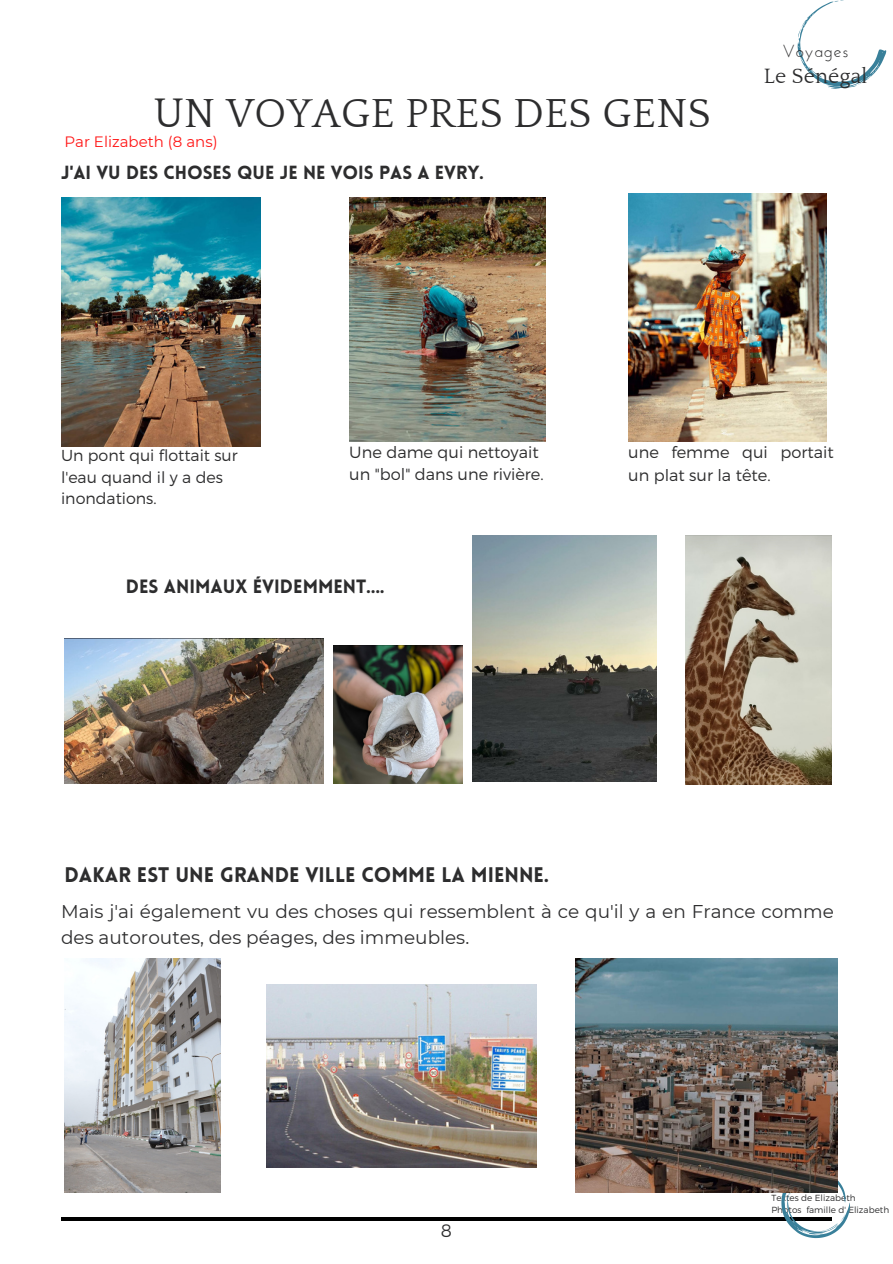
<style>
.page{position:relative;width:893px;height:1264px;background:#fff}
.page>*{position:absolute;margin:0;border:0;box-sizing:border-box;transform-origin:0 0}
.t1{font:41.55px "Quattrocento";letter-spacing:.01em;color:#2d2d2e}
.t2{font:21.3px "Quattrocento";letter-spacing:.01em;color:#2d2d2e}
.t3{font:900 20.7px "Lovelo";color:#2d2d2e}
.t4{font:900 18.9px "Lovelo";color:#2d2d2e}
.t5{font:900 18.6px "Lovelo";color:#2d2d2e}
.t6{font:18.45px/25.3px "Montserrat";color:#2d2d2e}
.t7{font:300 18px "Montserrat";color:#2d2d2e}
.t8{font:17.4px "Josefin Sans";letter-spacing:.05em;color:#2d2d2e}
.t9{font:300 16.2px/22.2px "Montserrat";color:#2d2d2e}
.t10{font:300 15.9px/21.3px "Montserrat";color:#2d2d2e}
.t11{font:15px "Montserrat";color:#ff1616}
.t12{font:300 8.85px/11.7px "Montserrat";color:#2d2d2e}
</style>
<div class="page">
<hr style="left:61px;top:1217px;width:770px;height:3px;background:#000">
<svg style="left:797px;top:0;width:89px;height:89px"></svg>
<svg style="left:781px;top:1167px;width:68px;height:70px"></svg>
<img style="left:575px;top:958px;width:262px;height:234px">
<img style="left:266px;top:984px;width:270px;height:183px">
<img style="left:64px;top:958px;width:157px;height:234px">
<img style="left:61px;top:198px;width:199px;height:248px">
<img style="left:349px;top:198px;width:196px;height:244px">
<img style="left:685px;top:536px;width:146px;height:248px">
<img style="left:333px;top:645px;width:129px;height:138px">
<img style="left:472px;top:536px;width:184px;height:245px">
<img style="left:628px;top:194px;width:198px;height:247px">
<img style="left:64px;top:638px;width:259px;height:145px">
<p class="t8" style="left:782px;top:44px;width:68px">Voyages</p>
<h1 class="t1" style="left:154px;top:91px;width:558px">UN VOYAGE PRES DES GENS</h1>
<p class="t11" style="left:64px;top:133px;width:155px">Par Elizabeth (8 ans)</p>
<p class="t5" style="left:61px;top:165px;width:424px">J'AI VU DES CHOSES QUE JE NE VOIS PAS A EVRY.</p>
<p class="t2" style="left:763px;top:65px;width:105px">Le Sénégal</p>
<p class="t10" style="left:61px;top:444px;width:178px">Un pont qui flottait sur l'eau quand il y a des inondations.</p>
<p class="t9" style="left:349px;top:440px;width:196px">Une dame qui nettoyait un "bol" dans une rivière.</p>
<p class="t9" style="left:628px;top:440px;width:207px">une femme qui portait un plat sur la tête.</p>
<p class="t4" style="left:126px;top:578px;width:260px">DES ANIMAUX ÉVIDEMMENT....</p>
<p class="t3" style="left:64px;top:866px;width:486px">DAKAR EST UNE GRANDE VILLE COMME LA MIENNE.</p>
<p class="t6" style="left:61px;top:899px;width:774px">Mais j'ai également vu des choses qui ressemblent à ce qu'il y a en France comme des autoroutes, des péages, des immeubles.</p>
<p class="t7" style="left:441px;top:1218px;width:13px">8</p>
<p class="t12" style="left:771px;top:1191px;width:119px">Textes de Elizabeth<br>Photos famille d' Elizabeth</p>
</div>
